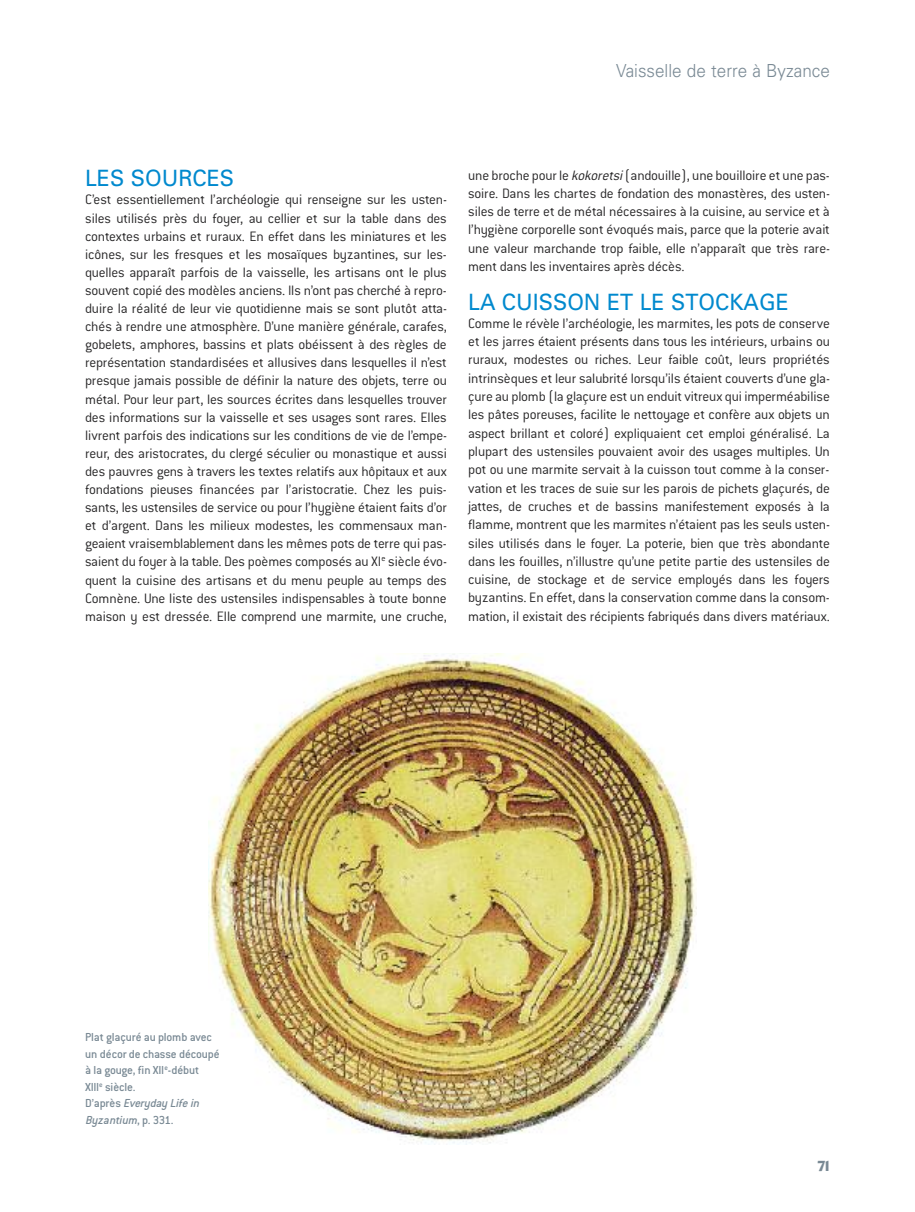
<style>
.page{position:relative;width:915px;height:1212px;background:#fff}
.page>*{position:absolute;margin:0;border:0;box-sizing:border-box;transform-origin:0 0}
.t1{font:22.5px "Univers";color:#0089ce;scale:.95 1}
.t2{font:300 18px "Univers";color:#798994;scale:.95 1}
.t3{font:300 15px/18.1px "Conduit ITC";letter-spacing:-.01em;color:#272627;text-align:justify}
.t4{font:15px "Eagle";color:#798994}
.t5{font:500 12.75px/16.5px "Conduit ITC";letter-spacing:-.015em;color:#798994}
.s1{font-style:italic}
</style>
<div class="page">
<img style="left:208px;top:653px;width:488px;height:491px">
<p class="t2" style="left:616px;top:64px;width:226px">Vaisselle de terre à Byzance</p>
<h1 class="t1" style="left:85px;top:170px;width:158px">LES SOURCES</h1>
<p class="t3" style="left:85px;top:192px;width:363px">C’est essentiellement l’archéologie qui renseigne sur les usten&shy;siles utilisés près du foyer, au cellier et sur la table dans des contextes urbains et ruraux. En effet dans les miniatures et les icônes, sur les fresques et les mosaïques byzantines, sur les&shy;quelles apparaît parfois de la vaisselle, les artisans ont le plus souvent copié des modèles anciens. Ils n’ont pas cherché à repro&shy;duire la réalité de leur vie quotidienne mais se sont plutôt atta&shy;chés à rendre une atmosphère. D’une manière générale, carafes, gobelets, amphores, bassins et plats obéissent à des règles de représentation standardisées et allusives dans lesquelles il n’est presque jamais possible de définir la nature des objets, terre ou métal. Pour leur part, les sources écrites dans lesquelles trouver des informations sur la vaisselle et ses usages sont rares. Elles livrent parfois des indications sur les conditions de vie de l’empe&shy;reur, des aristocrates, du clergé séculier ou monastique et aussi des pauvres gens à travers les textes relatifs aux hôpitaux et aux fondations pieuses financées par l’aristocratie. Chez les puis&shy;sants, les ustensiles de service ou pour l’hygiène étaient faits d’or et d’argent. Dans les milieux modestes, les commensaux man&shy;geaient vraisemblablement dans les mêmes pots de terre qui pas&shy;saient du foyer à la table. Des poèmes composés au XI<sup>e</sup> siècle évo&shy;quent la cuisine des artisans et du menu peuple au temps des Comnène. Une liste des ustensiles indispensables à toute bonne maison y est dressée. Elle comprend une marmite, une cruche,</p>
<p class="t3" style="left:468px;top:167px;width:363px">une broche pour le <span class="s1">kokoretsi</span>(andouille), une bouilloire et une pas&shy;soire. Dans les chartes de fondation des monastères, des usten&shy;siles de terre et de métal nécessaires à la cuisine, au service et à l’hygiène corporelle sont évoqués mais, parce que la poterie avait une valeur marchande trop faible, elle n’apparaît que très rare&shy;ment dans les inventaires après décès.</p>
<h1 class="t1" style="left:468px;top:293px;width:339px">LA CUISSON ET LE STOCKAGE</h1>
<p class="t3" style="left:468px;top:316px;width:363px">Comme le révèle l’archéologie, les marmites, les pots de conserve et les jarres étaient présents dans tous les intérieurs, urbains ou ruraux, modestes ou riches. Leur faible coût, leurs propriétés intrinsèques et leur salubrité lorsqu’ils étaient couverts d’une gla&shy;çure au plomb (la glaçure est un enduit vitreux qui imperméabilise les pâtes poreuses, facilite le nettoyage et confère aux objets un aspect brillant et coloré) expliquaient cet emploi généralisé. La plupart des ustensiles pouvaient avoir des usages multiples. Un pot ou une marmite servait à la cuisson tout comme à la conser&shy;vation et les traces de suie sur les parois de pichets glaçurés, de jattes, de cruches et de bassins manifestement exposés à la flamme, montrent que les marmites n’étaient pas les seuls usten&shy;siles utilisés dans le foyer. La poterie, bien que très abondante dans les fouilles, n’illustre qu’une petite partie des ustensiles de cuisine, de stockage et de service employés dans les foyers byzantins. En effet, dans la conservation comme dans la consom&shy;mation, il existait des récipients fabriqués dans divers matériaux.</p>
<p class="t5" style="left:85px;top:1030px;width:136px">Plat glaçuré au plomb avec un décor de chasse découpé à la gouge, fin XII<sup>e</sup>-début<br>XIII<sup>e</sup> siècle.<br>D’après <span class="s1">EverydayLifein<br>Byzantium</span>, p . 331.</p>
<p class="t4" style="left:817px;top:1157px;width:14px">71</p>
</div>
